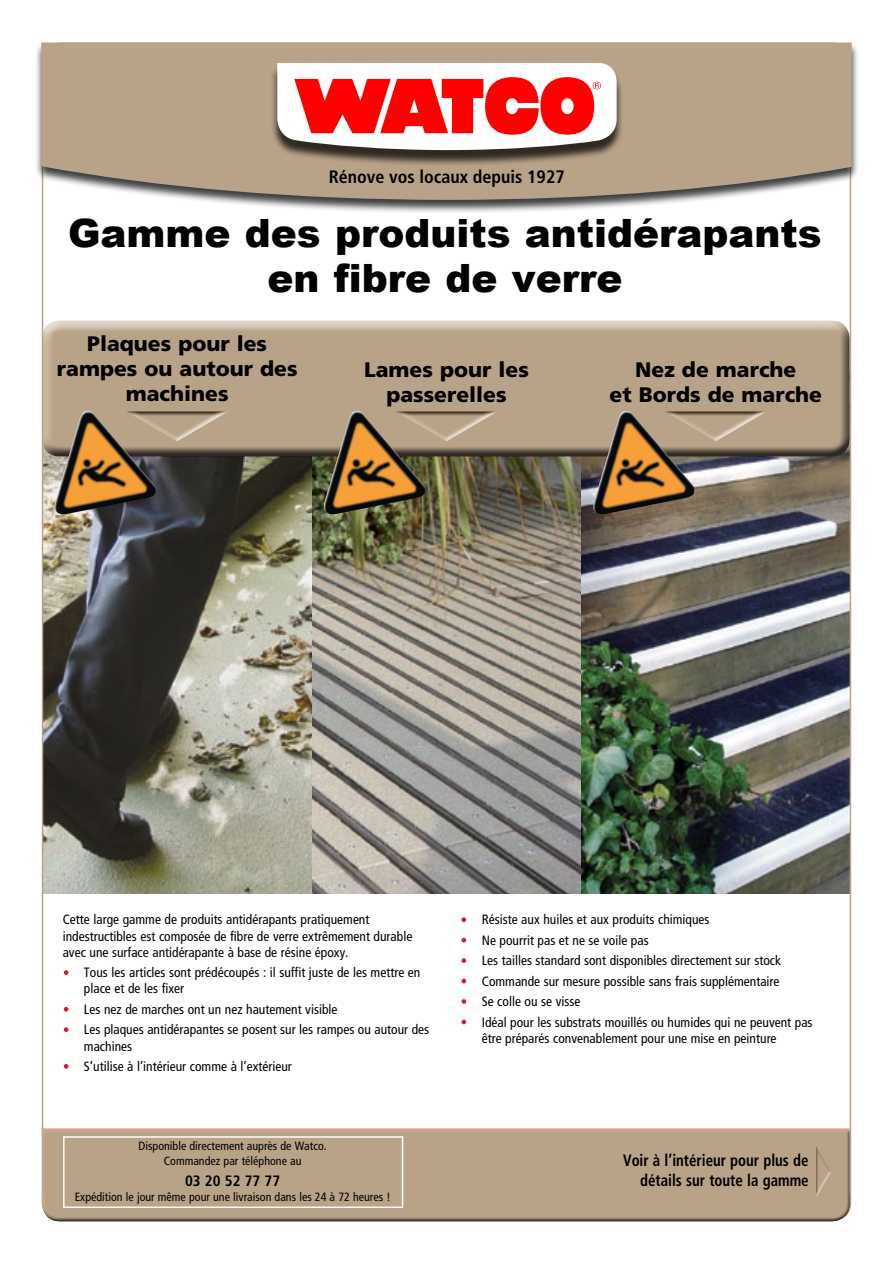
<style>
.page{position:relative;width:893px;height:1263px;background:#fff}
.page>*{position:absolute;margin:0;border:0;box-sizing:border-box;transform-origin:0 0}
.t1{font:900 39px/45px "Arial";color:#000;text-align:center}
.t2{font:900 21px/25.2px "Frutiger";color:#000;text-align:center}
.t3{font:700 condensed 18px "Frutiger";color:#000}
.t4{font:700 condensed 16.5px/19.8px "Frutiger";color:#000;text-align:right;scale:.9 1}
.t5{font:700 condensed 15px "Frutiger";color:#000}
.t6{font:condensed 13.5px/16.2px "Frutiger";color:#000}
.t7{font:condensed 12px/15px "Frutiger";color:#000;text-align:center}
.s1{color:#fff}
</style>
<div class="page">
<img style="left:581px;top:459px;width:267px;height:434px">
<img style="left:312px;top:459px;width:269px;height:434px">
<img style="left:45px;top:459px;width:267px;height:434px">
<div style="left:41px;top:319px;width:810px;height:127px;background:#fff;opacity:.75"></div>
<div style="left:41px;top:324px;width:810px;height:135px;background:#000;opacity:.75"></div>
<img style="left:70px;top:411px;width:17px;height:42px">
<img style="left:338px;top:411px;width:18px;height:44px">
<img style="left:607px;top:411px;width:18px;height:47px">
<div style="left:126px;top:411px;width:105px;height:30px;background:#fff;opacity:.75"></div>
<div style="left:126px;top:411px;width:103px;height:5px;background:#000;opacity:.75"></div>
<div style="left:395px;top:411px;width:105px;height:30px;background:#fff;opacity:.75"></div>
<div style="left:395px;top:411px;width:104px;height:5px;background:#000;opacity:.75"></div>
<div style="left:665px;top:411px;width:105px;height:30px;background:#fff;opacity:.75"></div>
<div style="left:665px;top:411px;width:103px;height:5px;background:#000;opacity:.75"></div>
<div style="left:34px;top:42px;width:825px;height:171px;background:#000;opacity:.75"></div>
<svg style="left:41px;top:43px;width:811px;height:157px;background:#b7a38b"></svg>
<div style="left:271px;top:66px;width:352px;height:100px;background:#000;opacity:.75"></div>
<svg style="left:277px;top:63px;width:340px;height:87px"></svg>
<div style="left:41px;top:1127px;width:809px;height:95px;background:#000;opacity:.75"></div>
<div style="left:42px;top:1146px;width:808px;height:75px;background:#b9a388"></div>
<div style="left:815px;top:1144px;width:17px;height:53px;background:#000;opacity:.75"></div>
<div style="left:63px;top:1136px;width:340px;height:72px;border:1px solid #fff"></div>
<h3 class="t3" style="left:329px;top:166px;width:237px">Rénove vos locaux depuis 1927</h3>
<h1 class="t1" style="left:68px;top:210px;width:755px">Gamme des produits antidérapants en fibre de verre</h1>
<h2 class="t2" style="left:57px;top:331px;width:242px">Plaques pour les rampes ou autour des machines</h2>
<h2 class="t2" style="left:364px;top:356px;width:166px">Lames pour les passerelles</h2>
<h2 class="t2" style="left:609px;top:356px;width:214px">Nez de marche<br>et Bords de marche</h2>
<p class="t6" style="left:63px;top:912px;width:351px">Cette large gamme de produits antidérapants pratiquement indestructibles est composée de fibre de verre extrêmement durable avec une surface antidérapante à base de résine époxy.</p>
<p class="t6" style="left:84px;top:964px;width:338px;text-indent:-21px"><span class="s1">•</span> Tous les articles sont prédécoupés : il suffit juste de les mettre en place et de les fixer</p>
<p class="t6" style="left:63px;top:1001px;width:276px"><span class="s1">•</span> Les nez de marches ont un nez hautement visible</p>
<p class="t6" style="left:84px;top:1022px;width:347px;text-indent:-21px"><span class="s1">•</span> Les plaques antidérapantes se posent sur les rampes ou autour des machines</p>
<p class="t6" style="left:63px;top:1058px;width:231px"><span class="s1">•</span> S’utilise à l’intérieur comme à l’extérieur</p>
<p class="t7" style="left:139px;top:1138px;width:190px">Disponible directement auprès de Watco.<br>Commandez par téléphone au</p>
<p class="t5" style="left:185px;top:1171px;width:97px">03 20 52 77 77</p>
<p class="t7" style="left:75px;top:1189px;width:317px">Expédition le jour même pour une livraison dans les 24 à 72 heures !</p>
<p class="t6" style="left:460px;top:912px;width:251px"><span class="s1">•</span> Résiste aux huiles et aux produits chimiques</p>
<p class="t6" style="left:460px;top:932px;width:190px"><span class="s1">•</span> Ne pourrit pas et ne se voile pas</p>
<p class="t6" style="left:460px;top:953px;width:322px"><span class="s1">•</span> Les tailles standard sont disponibles directement sur stock</p>
<p class="t6" style="left:460px;top:973px;width:321px"><span class="s1">•</span> Commande sur mesure possible sans frais supplémentaire</p>
<p class="t6" style="left:460px;top:993px;width:121px"><span class="s1">•</span> Se colle ou se visse</p>
<p class="t6" style="left:482px;top:1014px;width:332px;text-indent:-21px"><span class="s1">•</span> Idéal pour les substrats mouillés ou humides qui ne peuvent pas être préparés convenablement pour une mise en peinture</p>
<p class="t4" style="left:623px;top:1151px;width:208px">Voir à l’intérieur pour plus de détails sur toute la gamme</p>
</div>
